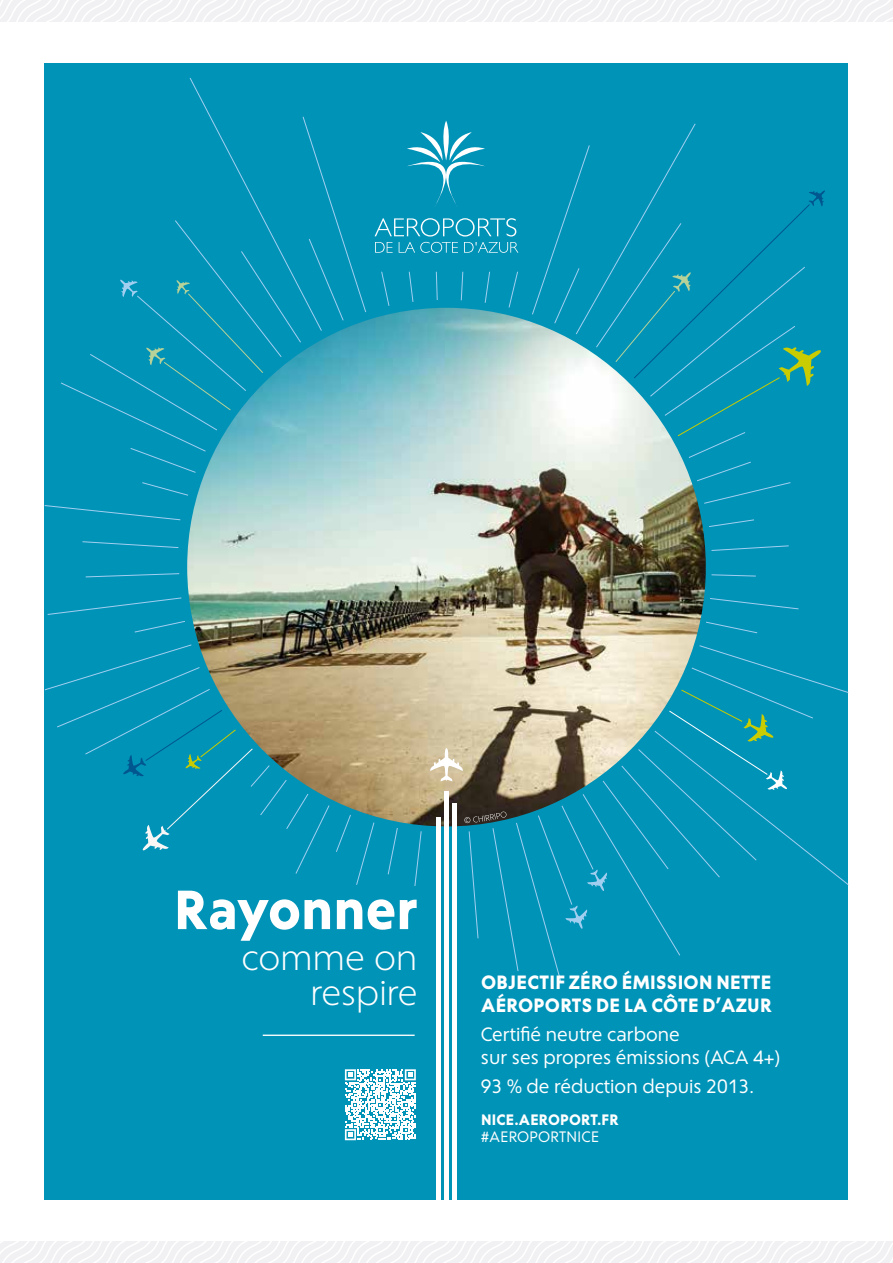
<style>
.page{position:relative;width:893px;height:1263px;background:#fff}
.page>*{position:absolute;margin:0;border:0;box-sizing:border-box;transform-origin:0 0}
.t1{font:700 54px "Corsica LX";color:#fff}
.t2{font:35.1px/35.1px "Corsica LX";color:#fff;text-align:right}
.t3{font:18.9px/23px "Corsica LX";color:#fff}
.t4{font:700 18.9px/23px "Corsica LX";letter-spacing:.015em;color:#fff}
.t5{font:700 14.85px "Corsica LX";letter-spacing:.015em;color:#fff}
.t6{font:14.85px "Corsica LX";letter-spacing:.015em;color:#fff}
</style>
<div class="page">
<svg style="left:0;top:0;width:893px;height:22px"></svg>
<svg style="left:0;top:1242px;width:893px;height:21px"></svg>
<div style="left:45px;top:63px;width:803px;height:1137px;background:#0093b8"></div>
<svg style="left:175px;top:77px;width:521px;height:281px"></svg>
<svg style="left:688px;top:437px;width:160px;height:282px"></svg>
<svg style="left:253px;top:730px;width:595px;height:252px"></svg>
<svg style="left:615px;top:190px;width:210px;height:247px"></svg>
<svg style="left:587px;top:869px;width:20px;height:22px"></svg>
<svg style="left:565px;top:905px;width:22px;height:24px"></svg>
<svg style="left:669px;top:689px;width:118px;height:101px"></svg>
<svg style="left:45px;top:573px;width:208px;height:277px"></svg>
<svg style="left:45px;top:280px;width:219px;height:268px"></svg>
<img style="left:187px;top:308px;width:519px;height:518px;border-radius:259px">
<svg style="left:345px;top:1069px;width:71px;height:71px"></svg>
<hr style="left:263px;top:1034px;width:152px;height:2px;background:#fff">
<svg style="left:315px;top:77px;width:275px;height:195px"></svg>
<svg style="left:375px;top:218px;width:143px;height:35px"></svg>
<svg style="left:407px;top:121px;width:78px;height:86px"></svg>
<svg style="left:464px;top:811px;width:43px;height:12px"></svg>
<div style="left:430px;top:828px;width:34px;height:67px;background:#0093b8"></div>
<svg style="left:430px;top:748px;width:33px;height:33px"></svg>
<hr style="left:453px;top:803px;width:4px;height:397px;background:#fff">
<hr style="left:436px;top:817px;width:4px;height:383px;background:#fff">
<div style="left:444px;top:791px;width:5px;height:409px;background:#fff"></div>
<h1 class="t1" style="left:174px;top:876px;width:245px">Rayonner</h1>
<h2 class="t2" style="left:241px;top:940px;width:178px">comme on respire</h2>
<p class="t4" style="left:481px;top:971px;width:292px">OBJECTIF ZÉRO ÉMISSION NETTE<br>AÉROPORTS DE LA CÔTE D’AZUR</p>
<p class="t3" style="left:481px;top:1023px;width:301px">Certifié neutre carbone<br>sur ses propres émissions (ACA 4+)</p>
<p class="t3" style="left:481px;top:1074px;width:275px">93 % de réduction depuis 2013.</p>
<p class="t5" style="left:481px;top:1110px;width:139px">NICE.AEROPORT.FR</p>
<p class="t6" style="left:481px;top:1128px;width:120px">#AEROPORTNICE</p>
</div>
